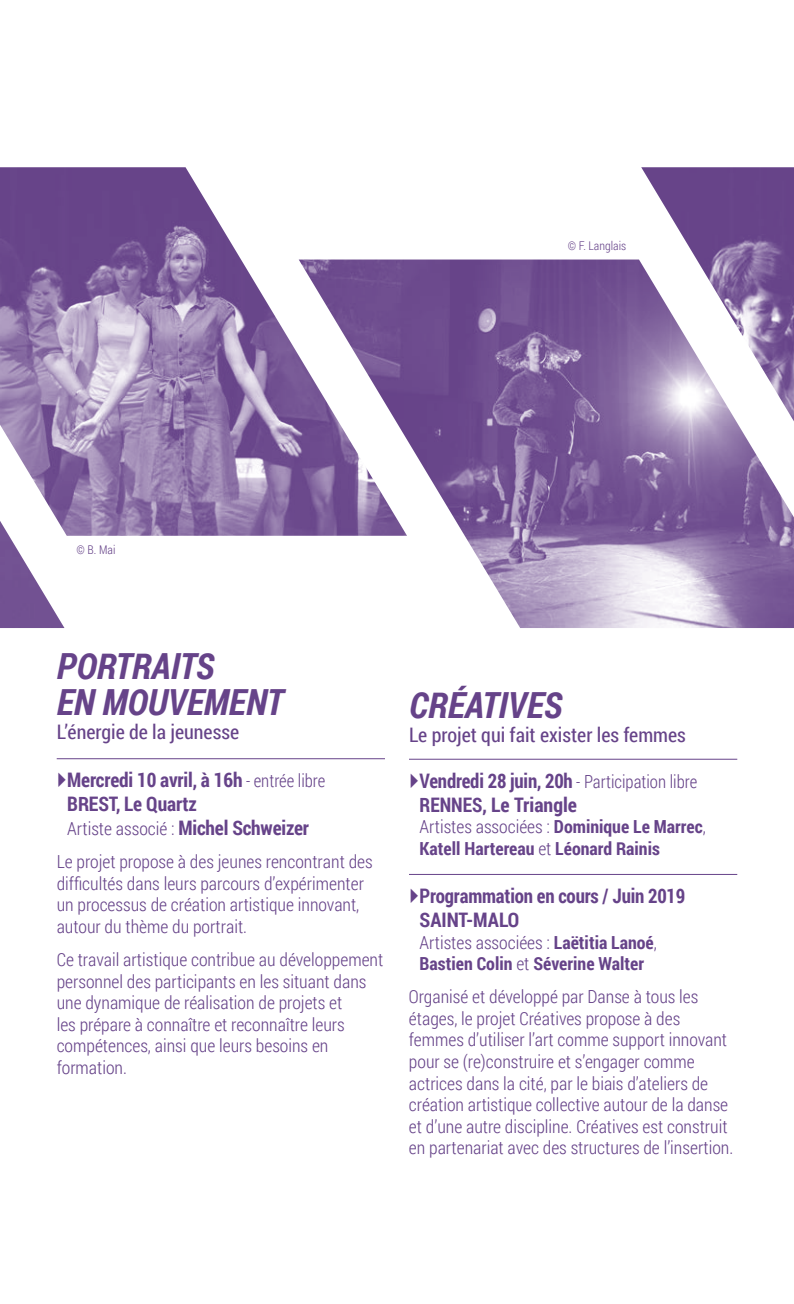
<style>
.page{position:relative;width:794px;height:1304px;background:#fff}
.page>*{position:absolute;margin:0;border:0;box-sizing:border-box;transform-origin:0 0}
.t1{font:italic 700 36px/36px "Roboto Condensed";color:#664389}
.t2{font:700 20px/24px "Roboto Condensed";letter-spacing:-.01em;color:#664389}
.t3{font:20px "Roboto Condensed";color:#664389}
.t4{font:700 20px/24px "Roboto Condensed";letter-spacing:-.01em;color:#664389;scale:.95 1}
.t5{font:300 18px/21.6px "Roboto Condensed";color:#664389}
.t6{font:700 18px/21.6px "Roboto Condensed";color:#664389}
.t7{font:300 18px "Roboto Condensed";color:#664389;scale:.95 1}
.t8{font:300 12px "Roboto Condensed";color:#664389}
.s1{font-weight:300;font-size:18px}
.s2{font-weight:700;font-size:20px}
.s3{font-weight:300}
</style>
<div class="page">
<hr style="left:409px;top:759px;width:328px;height:1px;background:#664389">
<hr style="left:409px;top:874px;width:328px;height:1px;background:#664389">
<hr style="left:57px;top:758px;width:328px;height:1px;background:#664389">
<img style="left:0;top:536px;width:64px;height:92px">
<img style="left:407px;top:260px;width:387px;height:368px">
<img style="left:0;top:167px;width:407px;height:369px">
<img style="left:641px;top:167px;width:153px;height:254px">
<p class="t8" style="left:568px;top:237px;width:60px">© F. Langlais</p>
<p class="t8" style="left:77px;top:541px;width:40px">© B. Mai</p>
<h1 class="t1" style="left:57px;top:647px;width:228px">PORTRAITS<br>EN MOUVEMENT</h1>
<p class="t3" style="left:57px;top:718px;width:184px">L’énergie de la jeunesse</p>
<p class="t2" style="left:67px;top:767px;width:259px">Mercredi 10 avril, à 16h <span class="s1">- entrée libre<br></span>BRest, Le Quartz</p>
<p class="t5" style="left:57px;top:812px;width:317px;line-height:33px;text-indent:11px">Artiste associé : <span class="s2">Michel Schweizer<br></span>Le projet propose à des jeunes rencontrant des</p>
<p class="t5" style="left:57px;top:872px;width:309px">difficultés dans leurs parcours d’expérimenter un processus de création artistique innovant, autour du thème du portrait.</p>
<p class="t5" style="left:57px;top:948px;width:328px">Ce travail artistique contribue au développement personnel des participants en les situant dans une dynamique de réalisation de projets et<br>les prépare à connaître et reconnaître leurs compétences, ainsi que leurs besoins en formation.</p>
<h1 class="t1" style="left:409px;top:686px;width:37px">CRÉATIVES</h1>
<p class="t3" style="left:409px;top:721px;width:278px">Le projet qui fait exister les femmes</p>
<p class="t7" style="left:419px;top:769px;width:294px"><span class="s2">Vendredi 28 juin, 20h</span> - Participation libre</p>
<p class="t4" style="left:419px;top:792px;width:23px">Rennes</p>
<p class="t2" style="left:482px;top:792px;width:96px">, Le Triangle</p>
<p class="t6" style="left:419px;top:815px;width:288px"><span class="s3">Artistes associées :</span> Dominique Le Marrec<span class="s3">,<br></span>Katell Hartereau <span class="s3">et</span> Léonard Rainis</p>
<p class="t4" style="left:419px;top:883px;width:281px">Programmation en cours / Juin 2019<br>SAINT-MALO</p>
<p class="t6" style="left:419px;top:931px;width:239px"><span class="s3">Artistes associées :</span> Laëtitia Lanoé<span class="s3">,<br></span>Bastien Colin <span class="s3">et</span> Séverine Walter</p>
<p class="t5" style="left:409px;top:985px;width:326px">Organisé et développé par Danse à tous les étages, le projet Créatives propose à des femmes d’utiliser l’art comme support innovant pour se (re)construire et s’engager comme actrices dans la cité, par le biais d’ateliers de création artistique collective autour de la danse et d’une autre discipline. Créatives est construit en partenariat avec des structures de l’insertion.</p>
</div>
